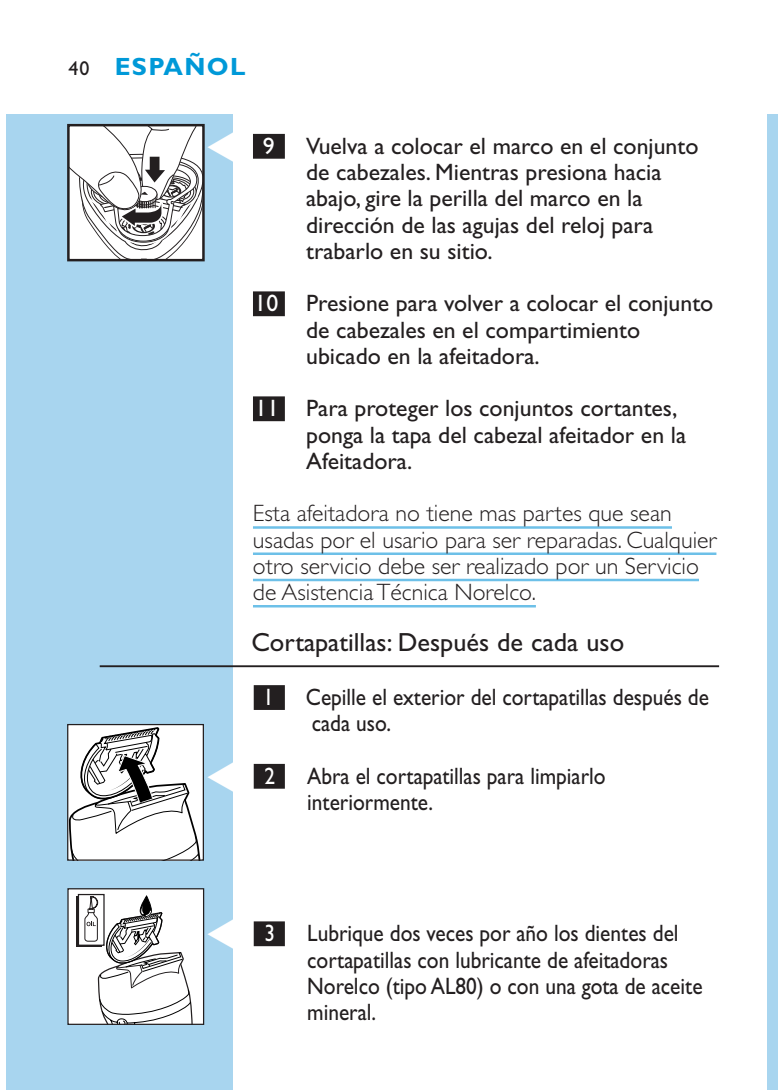
<style>
.page{position:relative;width:778px;height:1090px;background:#fff}
.page>*{position:absolute;margin:0;border:0;box-sizing:border-box;transform-origin:0 0}
.t1{font:45px "Philips Tape";color:#fff}
.t2{font:26.25px "Gill Sans";color:#231f20}
.t3{font:700 25px "Gill Sans";letter-spacing:.055em;color:#0099d8}
.t4{font:23.75px/26.2px "Gill Sans";color:#231f20}
.t5{font:23.75px/26.2px "Gill Sans";color:#231f20;scale:.9 1}
.t6{font:300 23.75px/26.2px "Gill Sans";color:#231f20}
.t7{font:23.75px "Gill Sans";color:#fff;scale:.9 1}
.s1{font-weight:400;font-size:20px;color:#231f20}
.s2{font-family:"Gill Sans";font-size:23.75px}
.s3{color:#fff}
</style>
<div class="page">
<div style="left:767px;top:114px;width:11px;height:976px;background:#a8d5ef"></div>
<div style="left:6px;top:114px;width:227px;height:976px;background:#a8d5ef"></div>
<div style="left:253px;top:134px;width:32px;height:25px;background:#231f20"></div>
<div style="left:253px;top:291px;width:32px;height:25px;background:#231f20"></div>
<div style="left:253px;top:396px;width:32px;height:25px;background:#231f20"></div>
<hr style="left:253px;top:526px;width:419px;height:3px;background:#6dc0e8">
<hr style="left:253px;top:552px;width:463px;height:3px;background:#6dc0e8">
<hr style="left:253px;top:579px;width:446px;height:2px;background:#6dc0e8">
<hr style="left:253px;top:605px;width:283px;height:3px;background:#6dc0e8">
<hr style="left:100px;top:665px;width:619px;height:2px;background:#231f20">
<div style="left:254px;top:685px;width:31px;height:25px;background:#231f20"></div>
<div style="left:254px;top:764px;width:31px;height:25px;background:#231f20"></div>
<div style="left:254px;top:921px;width:31px;height:25px;background:#231f20"></div>
<svg style="left:70px;top:127px;width:132px;height:131px;background:#dad9d9"></svg>
<div style="left:67px;top:124px;width:138px;height:137px;border:2px solid #231f20"></div>
<svg style="left:69px;top:726px;width:133px;height:133px;background:#dadada"></svg>
<div style="left:67px;top:724px;width:137px;height:137px;border:1px solid #231f20"></div>
<div style="left:68px;top:889px;width:135px;height:135px;background:#fff"></div>
<div style="left:76px;top:897px;width:26px;height:50px;background:#231f20"></div>
<div style="left:78px;top:895px;width:26px;height:50px;background:#fff"></div>
<div style="left:78px;top:894px;width:27px;height:52px;border:1px solid #231f20"></div>
<svg style="left:84px;top:896px;width:109px;height:127px"></svg>
<div style="left:67px;top:888px;width:137px;height:137px;border:1px solid #231f20"></div>
<p class="t3" style="left:69px;top:58px;width:178px"><span class="s1">40</span> ESPAÑOL</p>
<h1 class="t1" style="left:203px;top:117px;width:73px">C <span class="s2">9</span></h1>
<p class="t4" style="left:306px;top:135px;width:394px">Vuelva a colocar el marco en el conjunto de cabezales. Mientras presiona hacia abajo, gire la perilla del marco en la dirección de las agujas del reloj para trabarlo en su sitio.</p>
<p class="t4" style="left:306px;top:293px;width:409px;text-indent:-52px"><span class="s3">10</span> Presione para volver a colocar el conjunto de cabezales en el compartimiento ubicado en la afeitadora.</p>
<p class="t4" style="left:306px;top:398px;width:381px;text-indent:-51px"><span class="s3">11</span> Para proteger los conjuntos cortantes, ponga la tapa del cabezal afeitador en la<br>Afeitadora.</p>
<p class="t6" style="left:253px;top:503px;width:465px">Esta afeitadora no tiene mas partes que sean usadas por el usario para ser reparadas. Cualquier otro servicio debe ser realizado por un Servicio de Asistencia Técnica Norelco.</p>
<p class="t2" style="left:251px;top:633px;width:374px">Cortapatillas: Después de cada uso</p>
<p class="t7" style="left:263px;top:689px;width:13px">1</p>
<p class="t5" style="left:306px;top:687px;width:449px">Cepille el exterior del cortapatillas después de cada uso.</p>
<h1 class="t1" style="left:203px;top:747px;width:73px">C <span class="s2">2</span></h1>
<p class="t5" style="left:307px;top:765px;width:333px">Abra el cortapatillas para limpiarlo interiormente.</p>
<h1 class="t1" style="left:203px;top:904px;width:73px">C <span class="s2">3</span></h1>
<p class="t5" style="left:307px;top:923px;width:441px">Lubrique dos veces por año los dientes del cortapatillas con lubricante de afeitadoras Norelco (tipo AL80) o con una gota de aceite mineral.</p>
</div>
